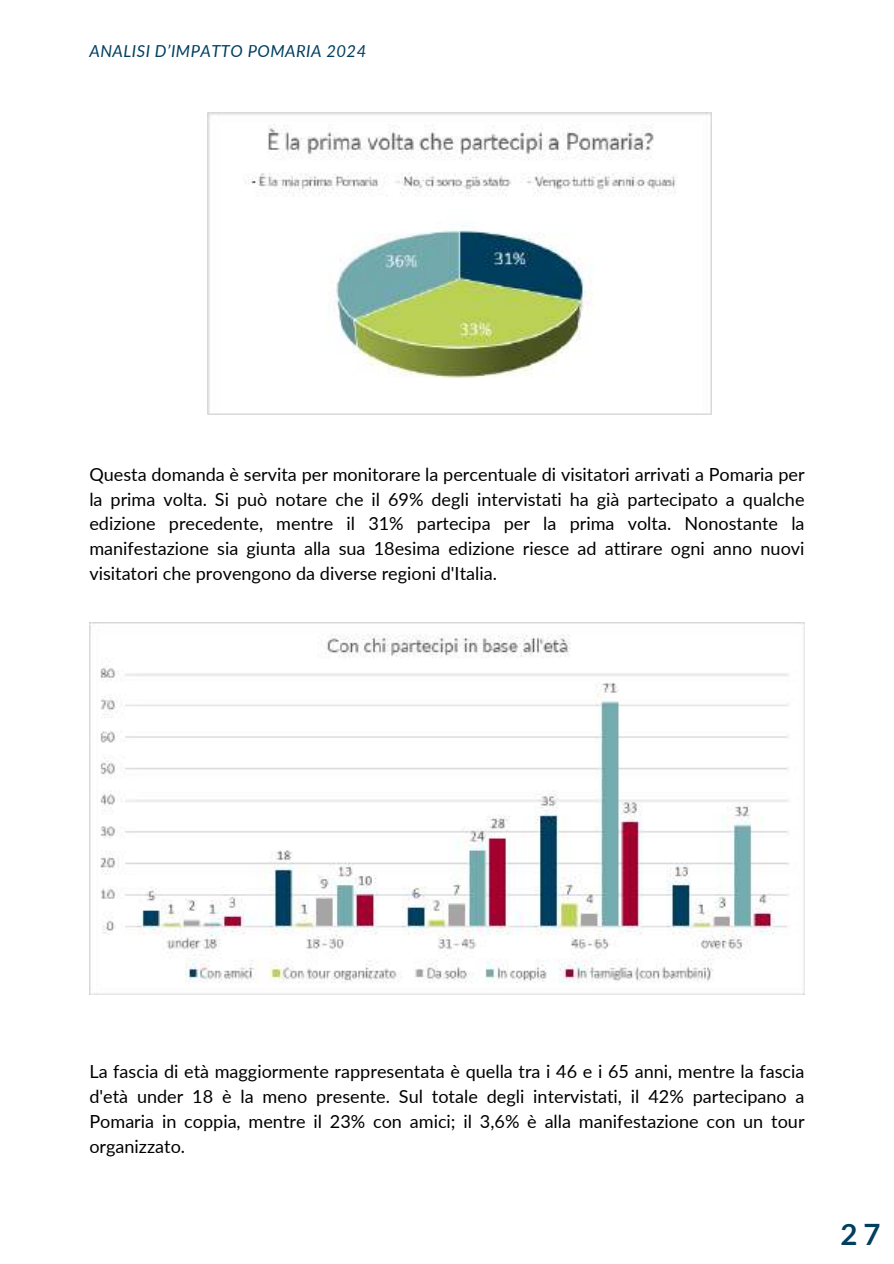
<style>
.page{position:relative;width:894px;height:1264px;background:#fff}
.page>*{position:absolute;margin:0;border:0;box-sizing:border-box;transform-origin:0 0}
.t1{font:700 29.4px "Lato";color:#003f5f}
.t2{font:18px/24.8px "Lato";color:#000;text-align:justify}
.t3{font:italic 16.5px "Lato";letter-spacing:.03em;color:#003f5f}
</style>
<div class="page">
<img style="left:208px;top:112px;width:503px;height:302px">
<img style="left:89px;top:623px;width:715px;height:371px">
<p class="t3" style="left:89px;top:41px;width:278px">ANALISI D’IMPATTO POMARIA 2024</p>
<p class="t2" style="left:89px;top:461px;width:716px">Questa domanda è servita per monitorare la percentuale di visitatori arrivati a Pomaria per la prima volta. Si può notare che il 69% degli intervistati ha già partecipato a qualche edizione precedente, mentre il 31% partecipa per la prima volta. Nonostante la manifestazione sia giunta alla sua 18esima edizione riesce ad attirare ogni anno nuovi visitatori che provengono da diverse regioni d'Italia.</p>
<p class="t2" style="left:89px;top:1058px;width:716px">La fascia di età maggiormente rappresentata è quella tra i 46 e i 65 anni, mentre la fascia d'età under 18 è la meno presente. Sul totale degli intervistati, il 42% partecipano a Pomaria in coppia, mentre il 23% con amici; il 3,6% è alla manifestazione con un tour organizzato.</p>
<h1 class="t1" style="left:840px;top:1216px;width:41px">27</h1>
</div>
